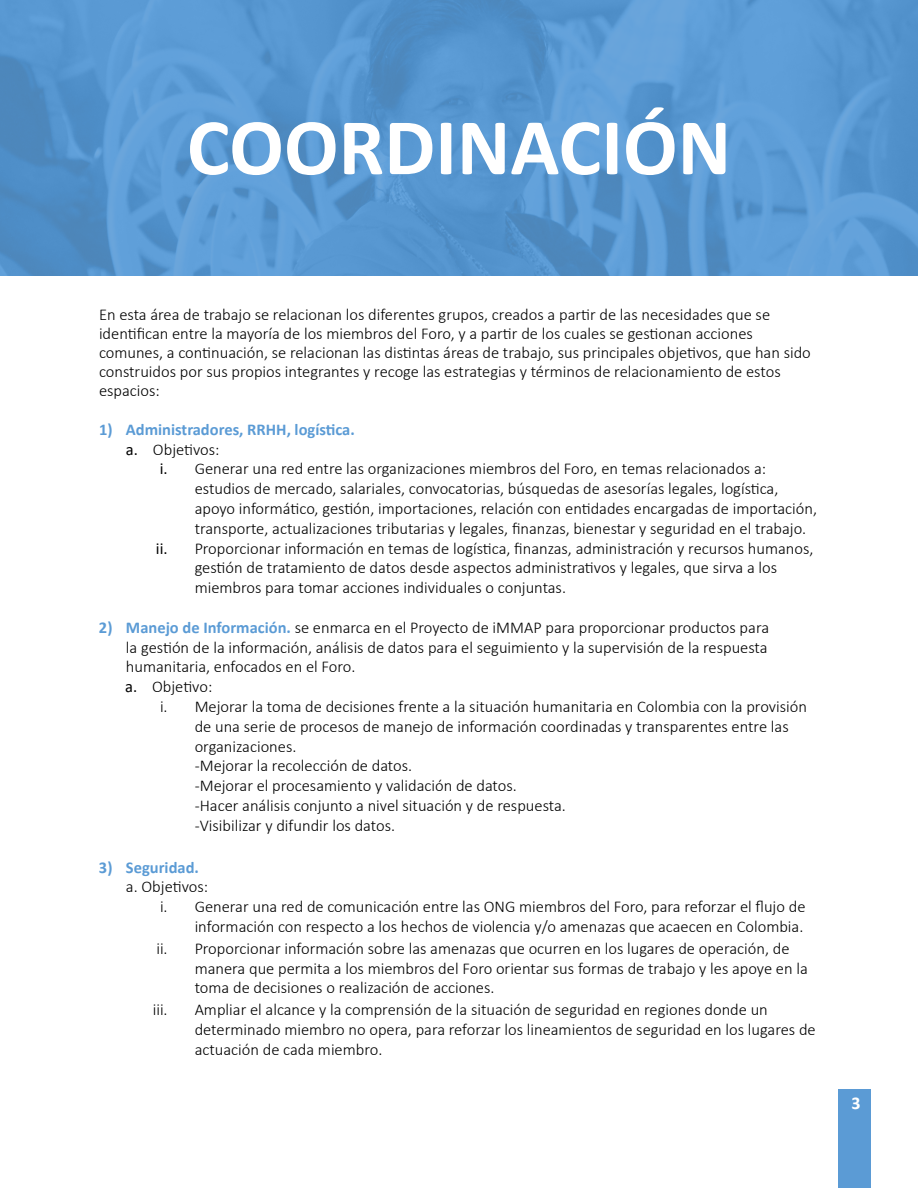
<style>
.page{position:relative;width:918px;height:1188px;background:#fff}
.page>*{position:absolute;margin:0;border:0;box-sizing:border-box;transform-origin:0 0}
.t1{font:700 81px "Calibri";color:#fff}
.t2{font:700 18px "Calibri";color:#fff}
.t3{font:300 16.5px/19.8px "Calibri";color:#000}
.t4{font:700 16.5px/19.8px "Calibri";color:#5b9bd5}
.s1{font-weight:400;color:#000}
.s2{font-weight:300;color:#000}
.s3{font-weight:400}
.s4{font-weight:700;color:#5b9bd5}
</style>
<div class="page">
<div style="left:839px;top:1089px;width:32px;height:99px;background:#5b9bd5"></div>
<svg style="left:0;top:0;width:918px;height:275px;background:#5897d0"></svg>
<h1 class="t1" style="left:187px;top:90px;width:546px">COORDINACIÓN</h1>
<p class="t3" style="left:99px;top:305px;width:713px;line-height:18.9px">En esta área de trabajo se relacionan los diferentes grupos, creados a partir de las necesidades que se identifican entre la mayoría de los miembros del Foro, y a partir de los cuales se gestionan acciones comunes, a continuación, se relacionan las distintas áreas de trabajo, sus principales objetivos, que han sido construidos por sus propios integrantes y recoge las estrategias y términos de relacionamiento de estos espacios:</p>
<p class="t4" style="left:126px;top:419px;width:230px;text-indent:-27px">1) Administradores, RRHH, logística. <span class="s1">a.</span> <span class="s2">Objetivos:</span></p>
<p class="t3" style="left:160px;top:459px;width:608px"><span class="s3">i.</span> Generar una red entre las organizaciones miembros del Foro, en temas relacionados a:</p>
<p class="t3" style="left:195px;top:479px;width:585px">estudios de mercado, salariales, convocatorias, búsquedas de asesorías legales, logística,</p>
<p class="t3" style="left:195px;top:499px;width:624px">apoyo informático, gestión, importaciones, relación con entidades encargadas de importación,</p>
<p class="t3" style="left:195px;top:518px;width:613px">transporte, actualizaciones tributarias y legales, finanzas, bienestar y seguridad en el trabajo.</p>
<p class="t3" style="left:156px;top:538px;width:659px"><span class="s3">ii.</span> Proporcionar información en temas de logística, finanzas, administración y recursos humanos,</p>
<p class="t3" style="left:195px;top:558px;width:584px">gestión de tratamiento de datos desde aspectos administrativos y legales, que sirva a los</p>
<p class="t3" style="left:195px;top:578px;width:373px">miembros para tomar acciones individuales o conjuntas.</p>
<p class="t3" style="left:125px;top:617px;width:645px;text-indent:-26px"><span class="s4">2) Manejo de Información.</span> se enmarca en el Proyecto de iMMAP para proporcionar productos para la gestión de la información, análisis de datos para el seguimiento y la supervisión de la respuesta humanitaria, enfocados en el Foro.<br><span class="s3">a.</span> Objetivo:</p>
<p class="t3" style="left:195px;top:697px;width:614px;text-indent:-35px">i. Mejorar la toma de decisiones frente a la situación humanitaria en Colombia con la provisión de una serie de procesos de manejo de información coordinadas y transparentes entre las organizaciones.<br>-Mejorar la recolección de datos.<br>-Mejorar el procesamiento y validación de datos.<br>-Hacer análisis conjunto a nivel situación y de respuesta.<br>-Visibilizar y difundir los datos.</p>
<p class="t4" style="left:99px;top:857px;width:101px">3) Seguridad.</p>
<p class="t3" style="left:126px;top:877px;width:84px">a. Objetivos:</p>
<p class="t3" style="left:160px;top:897px;width:647px">i. Generar una red de comunicación entre las ONG miembros del Foro, para reforzar el flujo de</p>
<p class="t3" style="left:195px;top:916px;width:610px">información con respecto a los hechos de violencia y/o amenazas que acaecen en Colombia.</p>
<p class="t3" style="left:195px;top:938px;width:615px;text-indent:-38px">ii. Proporcionar información sobre las amenazas que ocurren en los lugares de operación, de manera que permita a los miembros del Foro orientar sus formas de trabajo y les apoye en la toma de decisiones o realización de acciones.</p>
<p class="t3" style="left:153px;top:1000px;width:16px">iii.</p>
<p class="t3" style="left:195px;top:1000px;width:623px">Ampliar el alcance y la comprensión de la situación de seguridad en regiones donde un determinado miembro no opera, para reforzar los lineamientos de seguridad en los lugares de actuación de cada miembro.</p>
<p class="t2" style="left:851px;top:1090px;width:11px">3</p>
</div>
